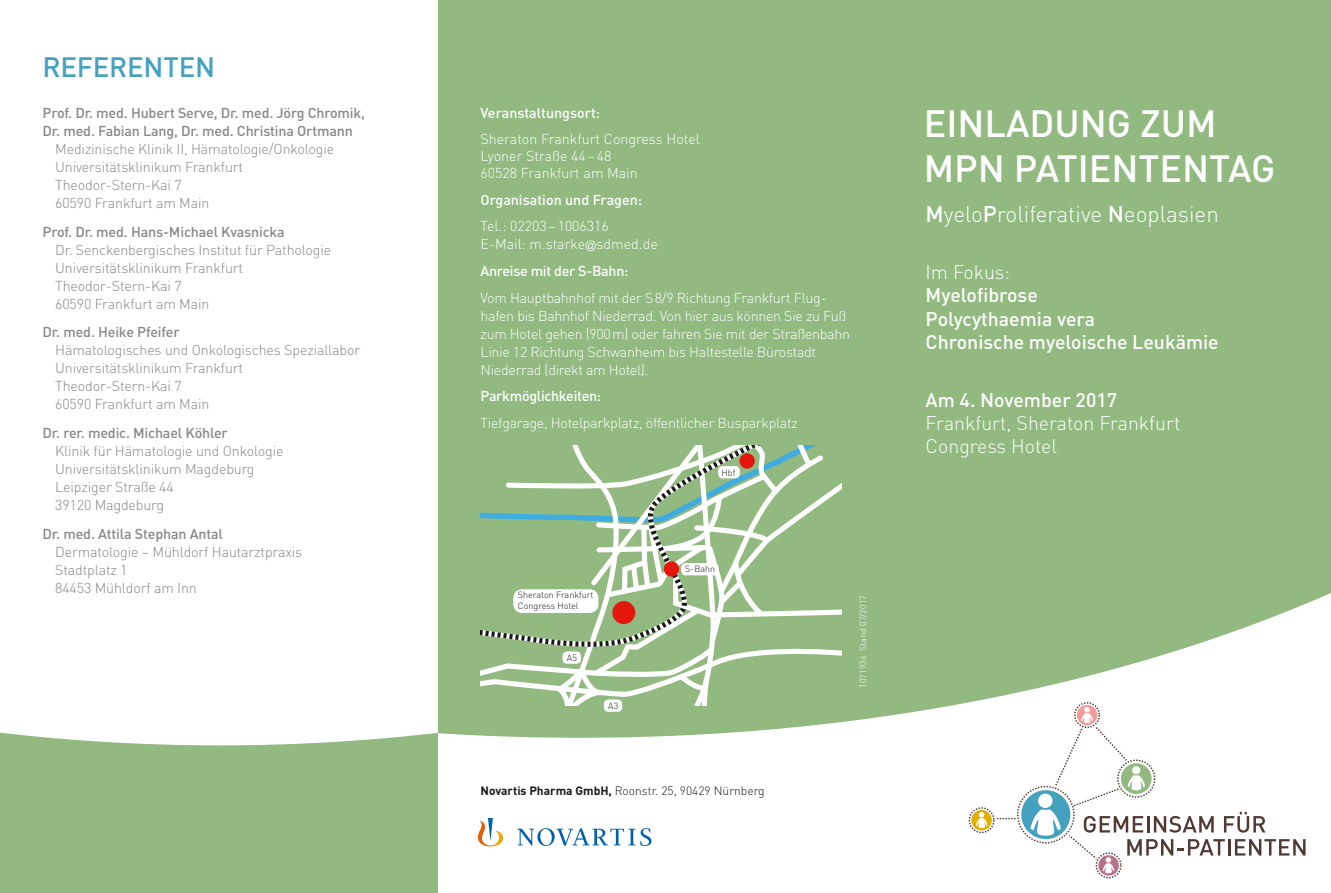
<style>
.page{position:relative;width:1331px;height:893px;background:#fff}
.page>*{position:absolute;margin:0;border:0;box-sizing:border-box;transform-origin:0 0}
.t1{font:500 37.5px/45px "DIN";color:#fff}
.t2{font:500 27.75px "DIN";letter-spacing:-.01em;color:#45a1be}
.t3{font:300 22.5px "DIN";color:#fff}
.t4{font:500 19.5px/23.4px "DIN";color:#fff}
.t5{font:300 19.5px/23.4px "DIN";color:#fff}
.t6{font:300 14.25px/18px "DIN";letter-spacing:-.01em;color:#878786}
.t7{font:300 14.25px/18px "DIN";letter-spacing:-.02em;color:#fff}
.t8{font:500 14.25px/18px "DIN";letter-spacing:-.01em;color:#878786}
.t9{font:300 14.25px/17.1px "DIN";color:#fff}
.t10{font:500 14.25px "DIN";color:#fff}
.t11{font:500 14.25px "DIN";letter-spacing:-.02em;color:#fff}
.t12{font:300 12px "DIN";color:#1a1a18}
.t13{font:300 9px/10.8px "DIN";color:#1a1a18}
.t14{font:300 9px "DIN";color:#fff}
.s1{font-family:"Helvetica Neue LT"}
.s2{font-weight:700}
.s3{font-weight:500}
</style>
<div class="page">
<div style="left:438px;top:0;width:893px;height:738px;background:#91b980"></div>
<div style="left:1021px;top:790px;width:49px;height:49px;background:#45a1be;border-radius:50%"></div>
<div style="left:1077px;top:705px;width:20px;height:20px;background:#f39b9b;border-radius:50%"></div>
<div style="left:1074px;top:702px;width:26px;height:26px;border:1px dashed #503931;border-radius:50%"></div>
<div style="left:971px;top:810px;width:21px;height:20px;background:#dfb000;border-radius:50%"></div>
<div style="left:969px;top:807px;width:25px;height:26px;border:1px dashed #503931;border-radius:50%"></div>
<svg style="left:1098px;top:855px;width:21px;height:21px"></svg>
<div style="left:1096px;top:852px;width:25px;height:26px;border:1px dashed #503931;border-radius:50%"></div>
<svg style="left:997px;top:818px;width:18px;height:1px"></svg>
<svg style="left:976px;top:812px;width:11px;height:16px"></svg>
<svg style="left:1030px;top:707px;width:275px;height:166px"></svg>
<svg style="left:478px;top:818px;width:173px;height:28px"></svg>
<div style="left:0;top:0;width:438px;height:893px;background:#91b980"></div>
<div style="left:0;top:0;width:438px;height:745px;background:#fff"></div>
<svg style="left:480px;top:446px;width:362px;height:260px"></svg>
<svg style="left:480px;top:446px;width:342px;height:206px;background:#a0c296"></svg>
<div style="left:718px;top:466px;width:22px;height:12px;background:#fff;border-radius:5px"></div>
<div style="left:681px;top:563px;width:38px;height:12px;background:#fff;border-radius:5px"></div>
<div style="left:604px;top:699px;width:18px;height:13px;background:#fff;border-radius:5px"></div>
<div style="left:563px;top:651px;width:18px;height:13px;background:#fff;border-radius:5px"></div>
<div style="left:513px;top:589px;width:85px;height:24px;background:#fff;border-radius:9px"></div>
<div style="left:612px;top:601px;width:23px;height:23px;background:#e4170f;border-radius:50%"></div>
<div style="left:739px;top:453px;width:16px;height:16px;background:#e4170f;border-radius:50%"></div>
<div style="left:664px;top:561px;width:15px;height:16px;background:#e4170f;border-radius:50%"></div>
<h2 class="t2" style="left:43px;top:49px;width:174px">REFERENTEN</h2>
<p class="t8" style="left:43px;top:103px;width:324px">Prof. Dr. med. Hubert Serve, Dr. med. Jörg Chromik,<br>Dr. med. Fabian Lang, Dr. med. Christina Ortmann</p>
<p class="t6" style="left:55px;top:140px;width:281px">Medizinische Klinik II, Hämatologie/Onkologie<br>Universitätsklinikum Frankfurt<br>Theodor-Stern-Kai 7<br>60590 Frankfurt am Main</p>
<p class="t8" style="left:43px;top:222px;width:244px">Prof. Dr. med. Hans-Michael Kvasnicka</p>
<p class="t6" style="left:55px;top:240px;width:277px">Dr. Senckenbergisches Institut für Pathologie<br>Universitätsklinikum Frankfurt<br>Theodor-Stern-Kai 7<br>60590 Frankfurt am Main</p>
<p class="t8" style="left:43px;top:323px;width:139px">Dr. med. Heike Pfeifer</p>
<p class="t6" style="left:55px;top:341px;width:307px">Hämatologisches und Onkologisches Speziallabor<br>Universitätsklinikum Frankfurt<br>Theodor-Stern-Kai 7<br>60590 Frankfurt am Main</p>
<p class="t8" style="left:43px;top:423px;width:187px">Dr. rer. medic. Michael Köhler</p>
<p class="t6" style="left:55px;top:442px;width:230px">Klinik für Hämatologie und Onkologie<br>Universitätsklinikum Magdeburg<br>Leipziger Straße 44<br>39120 Magdeburg</p>
<p class="t8" style="left:43px;top:524px;width:182px">Dr. med. Attila Stephan Antal</p>
<p class="t6" style="left:55px;top:542px;width:249px">Dermatologie – Mühldorf Hautarztpraxis<br>Stadtplatz 1<br>84453 Mühldorf am Inn</p>
<p class="t10" style="left:480px;top:104px;width:121px">Veranstaltungsort:</p>
<p class="t9" style="left:480px;top:130px;width:221px">Sheraton Frankfurt Congress Hotel<br>Lyoner Straße 44–48<br>60528 Frankfurt am Main</p>
<p class="t10" style="left:480px;top:191px;width:163px">Organisation und Fragen:</p>
<p class="t9" style="left:480px;top:217px;width:179px;line-height:18px">Tel.: 02203–1006316<br>E-Mail: m.starke<span class="s1">@</span>sdmed.de</p>
<p class="t11" style="left:480px;top:262px;width:149px">Anreise mit der S-Bahn:</p>
<p class="t7" style="left:480px;top:288px;width:371px">Vom Hauptbahnhof mit der S8/9 Richtung Frankfurt Flug&shy;hafen bis Bahnhof Niederrad. Von hier aus können Sie zu Fuß zum Hotel gehen (900m) oder fahren Sie mit der Straßenbahn Linie 12 Richtung Schwanheim bis Haltestelle Bürostadt Niederrad (direkt am Hotel).</p>
<p class="t11" style="left:480px;top:387px;width:122px">Parkmöglichkeiten:</p>
<p class="t7" style="left:480px;top:413px;width:319px">Tiefgarage, Hotelparkplatz, öffentlicher Busparkplatz</p>
<p class="t13" style="left:721px;top:467px;width:15px">Hbf</p>
<p class="t13" style="left:518px;top:590px;width:77px">Sheraton Frankfurt<br>Congress Hotel</p>
<p class="t13" style="left:567px;top:652px;width:12px">A5</p>
<p class="t13" style="left:608px;top:700px;width:12px">A3</p>
<p class="t13" style="left:685px;top:564px;width:31px">S-Bahn</p>
<p class="t12" style="left:480px;top:783px;width:286px"><span class="s2">Novartis Pharma GmbH,</span> Roonstr. 25, 90429 Nürnberg</p>
<p class="t14" style="left:857px;top:688px;width:94px;rotate:-90deg">1071936 Stand 07/2017</p>
<h1 class="t1" style="left:924px;top:100px;width:353px">EINLADUNG ZUM<br>MPN PATIENTENTAG</h1>
<h3 class="t3" style="left:926px;top:200px;width:295px"><span class="s3">M</span>yelo<span class="s3">P</span>roliferative <span class="s3">N</span>eoplasien</h3>
<h3 class="t5" style="left:926px;top:260px;width:86px">Im Fokus:</h3>
<h3 class="t4" style="left:926px;top:283px;width:295px">Myelofibrose<br>Polycythaemia vera<br>Chronische myeloische Leukämie</h3>
<h3 class="t4" style="left:926px;top:387px;width:193px">Am 4. November 2017</h3>
<h3 class="t5" style="left:926px;top:411px;width:256px">Frankfurt, Sheraton Frankfurt<br>Congress Hotel</h3>
</div>
